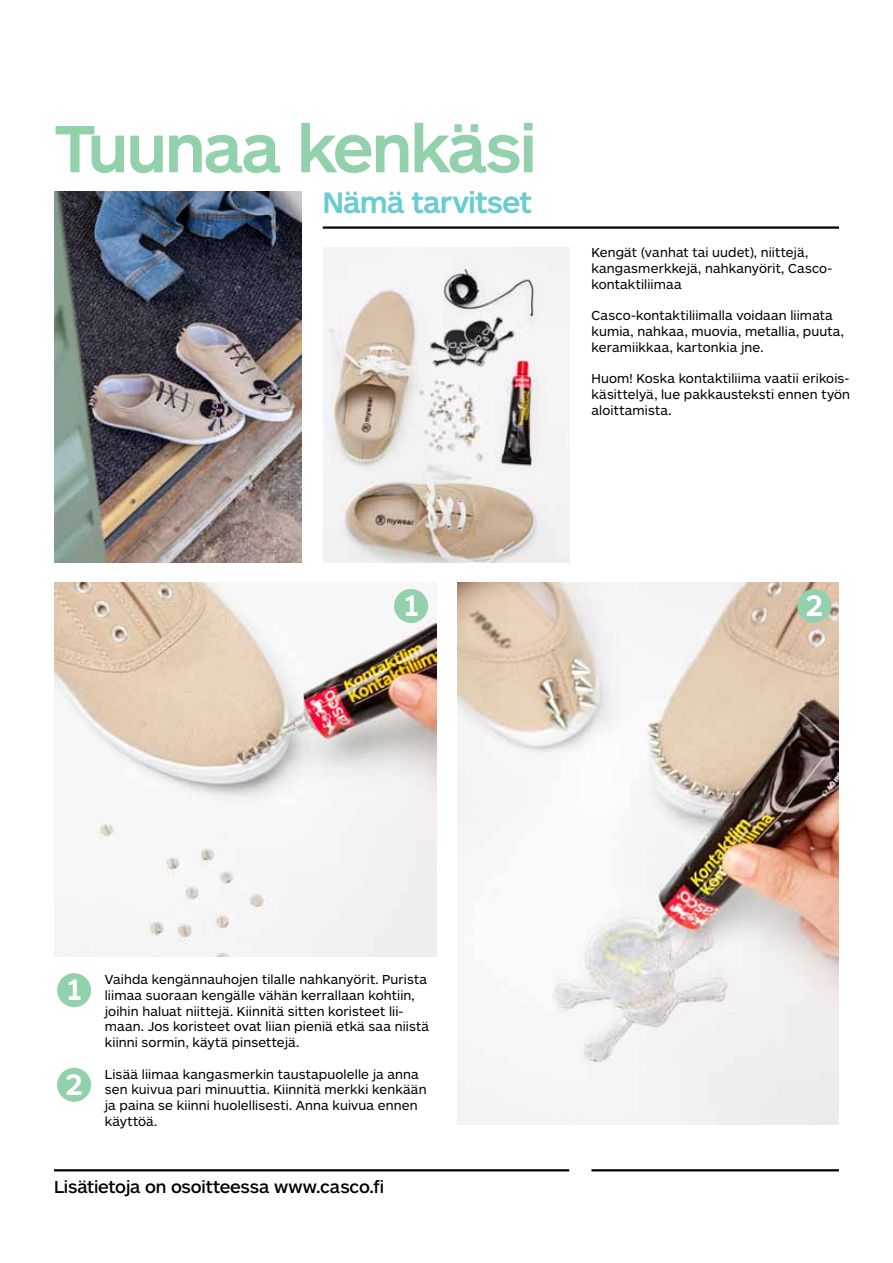
<style>
.page{position:relative;width:893px;height:1263px;background:#fff}
.page>*{position:absolute;margin:0;border:0;box-sizing:border-box;transform-origin:0 0}
.t1{font:67.5px "ARS Maquette Casco";letter-spacing:-.02em;color:#93d0ac}
.t2{font:30px "ARS Maquette Casco";letter-spacing:-.015em;color:#6accd2}
.t3{font:30px "ARS Maquette Casco";color:#fff}
.t4{font:500 18px "ARS Maquette";letter-spacing:-.01em;color:#000}
.t5{font:13.5px/15.8px "ARS Maquette";letter-spacing:.01em;color:#000}
</style>
<div class="page">
<img style="left:55px;top:583px;width:381px;height:373px">
<hr style="left:323px;top:226px;width:516px;height:3px;background:#000">
<hr style="left:54px;top:1169px;width:515px;height:2px;background:#000">
<hr style="left:591px;top:1169px;width:248px;height:2px;background:#000">
<img style="left:54px;top:192px;width:247px;height:370px">
<img style="left:323px;top:247px;width:246px;height:315px">
<img style="left:457px;top:583px;width:382px;height:541px">
<div style="left:394px;top:589px;width:34px;height:34px;background:#93d0ac;border-radius:50%"></div>
<div style="left:797px;top:589px;width:34px;height:34px;background:#93d0ac;border-radius:50%"></div>
<div style="left:57px;top:973px;width:34px;height:34px;background:#93d0ac;border-radius:50%"></div>
<div style="left:57px;top:1068px;width:34px;height:34px;background:#93d0ac;border-radius:50%"></div>
<h1 class="t1" style="left:55px;top:115px;width:483px">Tuunaa kenkäsi</h1>
<h2 class="t2" style="left:323px;top:187px;width:211px">Nämä tarvitset</h2>
<p class="t5" style="left:591px;top:245px;width:242px">Kengät (vanhat tai uudet), niittejä, kangasmerkkejä, nahkanyörit, Casco&shy;kontaktiliimaa</p>
<p class="t5" style="left:591px;top:308px;width:254px">Casco-kontaktiliimalla voidaan liimata kumia, nahkaa, muovia, metallia, puuta, keramiikkaa, kartonkia jne.</p>
<p class="t5" style="left:591px;top:371px;width:260px;text-align:justify">Huom! Koska kontaktiliima vaatii erikois&shy;käsittelyä, lue pakkausteksti ennen työn aloittamista.</p>
<h2 class="t3" style="left:402px;top:590px;width:19px">1</h2>
<h2 class="t3" style="left:805px;top:590px;width:19px">2</h2>
<h2 class="t3" style="left:65px;top:975px;width:19px">1</h2>
<h2 class="t3" style="left:65px;top:1069px;width:19px">2</h2>
<p class="t5" style="left:105px;top:972px;width:326px">Vaihda kengännauhojen tilalle nahkanyörit. Purista liimaa suoraan kengälle vähän kerrallaan kohtiin, joihin haluat niittejä. Kiinnitä sitten koristeet lii&shy;maan. Jos koristeet ovat liian pieniä etkä saa niistä kiinni sormin, käytä pinsettejä.</p>
<p class="t5" style="left:105px;top:1066px;width:323px">Lisää liimaa kangasmerkin taustapuolelle ja anna sen kuivua pari minuuttia. Kiinnitä merkki kenkään ja paina se kiinni huolellisesti. Anna kuivua ennen käyttöä.</p>
<h3 class="t4" style="left:54px;top:1178px;width:332px">Lisätietoja on osoitteessa www.casco.fi</h3>
</div>
